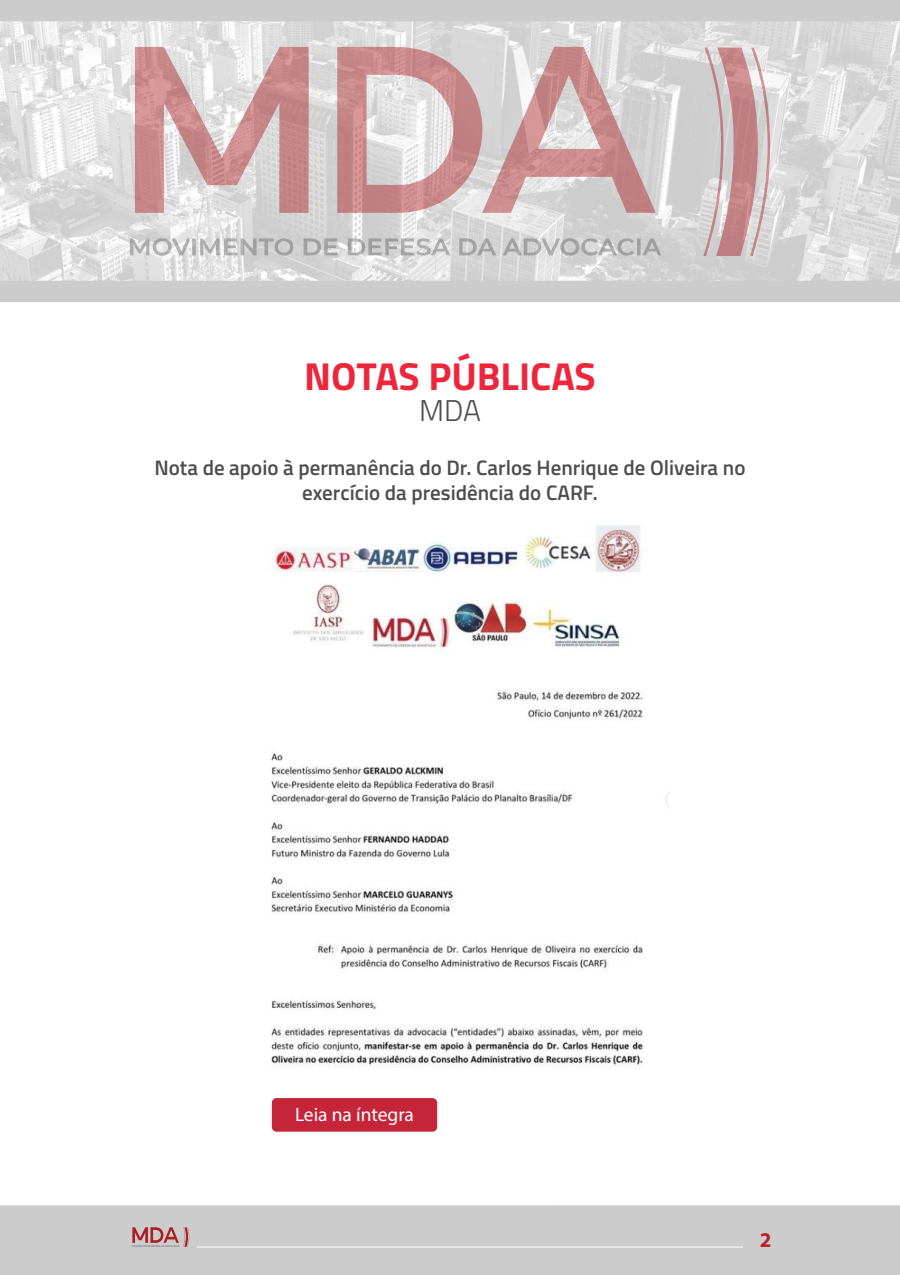
<style>
.page{position:relative;width:900px;height:1275px;background:#fff}
.page>*{position:absolute;margin:0;border:0;box-sizing:border-box;transform-origin:0 0}
.t1{font:700 39px "Titillium Web";color:#ee263b}
.t2{font:300 30px "Titillium Web";color:#4d4d4d}
.t3{font:600 21px/25.2px "Titillium";color:#4d4d4d;text-align:center}
.t4{font:700 21px "Myriad Pro";color:#b52327}
.t5{font:19.5px "Myriad Pro";color:#fff}
</style>
<div class="page">
<div style="left:0;top:1205px;width:900px;height:70px;background:#ccc"></div>
<hr style="left:197px;top:1247px;width:546px;height:1px;background:#fff">
<svg style="left:132px;top:1227px;width:57px;height:20px"></svg>
<img style="left:0;top:21px;width:900px;height:260px">
<svg style="left:135px;top:47px;width:174px;height:166px;background:#d4b1b2"></svg>
<svg style="left:337px;top:47px;width:319px;height:166px;background:#d3b6b7"></svg>
<svg style="left:704px;top:48px;width:66px;height:208px;background:#ceb1b2"></svg>
<svg style="left:304px;top:238px;width:35px;height:18px"></svg>
<svg style="left:459px;top:238px;width:37px;height:18px"></svg>
<svg style="left:348px;top:237px;width:102px;height:19px;background:#c7c7c7"></svg>
<svg style="left:503px;top:236px;width:159px;height:20px;background:#c4c4c4"></svg>
<svg style="left:130px;top:237px;width:165px;height:19px;background:#c9c9c9"></svg>
<div style="left:0;top:0;width:900px;height:21px;background:#ccc"></div>
<div style="left:0;top:281px;width:900px;height:21px;background:#ccc"></div>
<div style="left:272px;top:1098px;width:165px;height:34px;background:#c62539;border-radius:5px"></div>
<img style="left:271px;top:525px;width:398px;height:542px">
<h1 class="t1" style="left:304px;top:346px;width:293px">NOTAS PÚBLICAS</h1>
<h2 class="t2" style="left:419px;top:389px;width:63px">MDA</h2>
<p class="t3" style="left:154px;top:454px;width:593px">Nota de apoio à permanência do Dr. Carlos Henrique de Oliveira no exercício da presidência do CARF.</p>
<p class="t5" style="left:295px;top:1102px;width:121px">Leia na íntegra</p>
<p class="t4" style="left:760px;top:1226px;width:13px">2</p>
</div>
